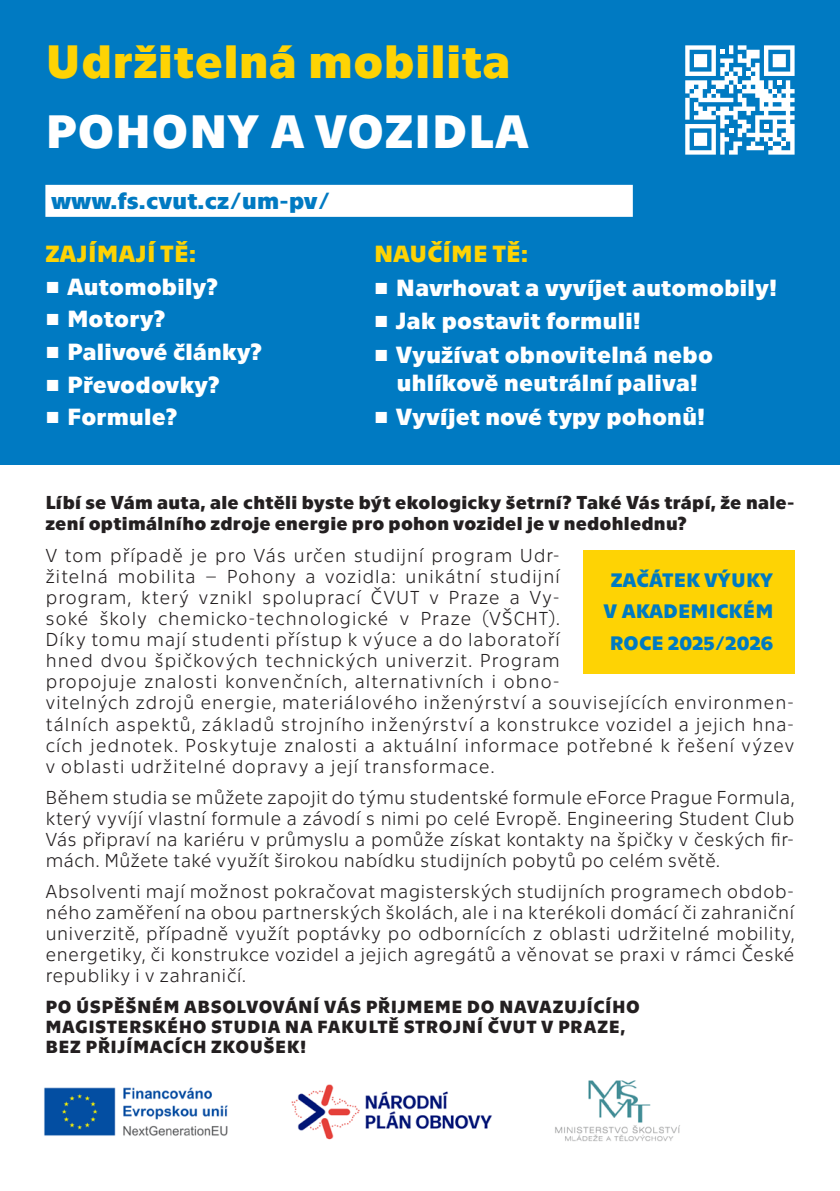
<style>
.page{position:relative;width:840px;height:1191px;background:#fff}
.page>*{position:absolute;margin:0;border:0;box-sizing:border-box;transform-origin:0 0}
.Normální{font:700 48px "Technika";letter-spacing:.015em;color:#fed304}
.Normální-2{font:700 48px "Technika";letter-spacing:.015em;color:#fff}
.Normální-3{font:700 24px/28px "Technika";letter-spacing:.01em;color:#fff;text-align:center}
.Normální-4{font:700 24px "Technika";letter-spacing:.01em;color:#fed304}
.Normální-5{font:700 24px "Technika";letter-spacing:.01em;color:#007ac2}
.Normální-6{font:700 20px/31.6px "Technika";letter-spacing:.01em;color:#007ac2;text-align:center}
.Normální-7{font:300 19.2px/21px "Technika";letter-spacing:.025em;color:#231f20;text-align:justify}
.Normální-8{font:700 19.2px/21px "Technika";letter-spacing:.015em;color:#231f20}
.Normální-9{font:700 18px/20px "Technika";letter-spacing:.03em;color:#231f20}
.s1{font-family:"Arial"}
</style>
<div class="page">
<div style="left:0;top:0;width:839px;height:464px;background:#007ac2"></div>
<svg style="left:685px;top:45px;width:109px;height:110px"></svg>
<div style="left:582px;top:550px;width:211px;height:123px;background:#fed304"></div>
<div style="left:45px;top:185px;width:587px;height:32px;background:#fff"></div>
<img style="left:44px;top:1080px;width:636px;height:62px">
<p class="Normální" style="left:45px;top:27px;width:466px">Udržitelná mobilita</p>
<p class="Normální-2" style="left:45px;top:97px;width:484px">POHONY A VOZIDLA</p>
<p class="Normální-5" style="left:51px;top:184px;width:281px">www.fs.cvut.cz/um-pv/</p>
<p class="Normální-4" style="left:45px;top:237px;width:152px">ZAJÍMAJÍ TĚ:</p>
<p class="Normální-3" style="left:45px;top:271px;width:174px"><span class="s1">■</span> Automobily?</p>
<p class="Normální-3" style="left:45px;top:303px;width:122px"><span class="s1">■</span> Motory?</p>
<p class="Normální-3" style="left:45px;top:336px;width:218px"><span class="s1">■</span> Palivové články?</p>
<p class="Normální-3" style="left:45px;top:369px;width:176px"><span class="s1">■</span> Převodovky?</p>
<p class="Normální-3" style="left:45px;top:401px;width:134px"><span class="s1">■</span> Formule?</p>
<p class="Normální-4" style="left:374px;top:237px;width:155px">NAUČÍME TĚ:</p>
<p class="Normální-3" style="left:374px;top:272px;width:404px"><span class="s1">■</span> Navrhovat a vyvíjet automobily!</p>
<p class="Normální-3" style="left:374px;top:305px;width:267px"><span class="s1">■</span> Jak postavit formuli!</p>
<p class="Normální-3" style="left:374px;top:339px;width:340px"><span class="s1">■</span> Využívat obnovitelná nebo uhlíkově neutrální paliva!</p>
<p class="Normální-3" style="left:374px;top:401px;width:332px"><span class="s1">■</span> Vyvíjet nové typy pohonů!</p>
<p class="Normální-8" style="left:45px;top:490px;width:750px">Líbí se Vám auta, ale chtěli byste být ekologicky šetrní? Také Vás trápí, že nale&shy;zení optimálního zdroje energie pro pohon vozidel je v nedohlednu?</p>
<p class="Normální-7" style="left:45px;top:544px;width:750px;text-align:left">V tom případě je pro Vás určen studijní program Udr-<br>žitelná mobilita – Pohony a vozidla: unikátní studijní<br>program, který vznikl spoluprací ČVUT v Praze a Vy-<br>soké školy chemicko-technologické v Praze (VŠCHT).<br>Díky tomu mají studenti přístup k výuce a do laboratoří<br>hned dvou špičkových technických univerzit. Program<br>propojuje znalosti konvenčních, alternativních i obno-<br>vitelných zdrojů energie, materiálového inženýrství a souvisejících environmen&shy;tálních aspektů, základů strojního inženýrství a konstrukce vozidel a jejich hna&shy;cích jednotek. Poskytuje znalosti a aktuální informace potřebné k řešení výzev v oblasti udržitelné dopravy a její transformace.</p>
<p class="Normální-7" style="left:45px;top:785px;width:750px">Během studia se můžete zapojit do týmu studentské formule eForce Prague Formula, který vyvíjí vlastní formule a závodí s nimi po celé Evropě. Engineering Student Club Vás připraví na kariéru v průmyslu a pomůže získat kontakty na špičky v českých fir&shy;mách. Můžete také využít širokou nabídku studijních pobytů po celém světě.</p>
<p class="Normální-7" style="left:45px;top:879px;width:750px">Absolventi mají možnost pokračovat magisterských studijních programech obdob&shy;ného zaměření na obou partnerských školách, ale i na kterékoli domácí či zahraniční univerzitě, případně využít poptávky po odbornících z oblasti udržitelné mobility, energetiky, či konstrukce vozidel a jejich agregátů a věnovat se praxi v rámci České republiky i v zahraničí.</p>
<p class="Normální-9" style="left:45px;top:995px;width:595px">PO ÚSPĚŠNÉM ABSOLVOVÁNÍ VÁS PŘIJMEME DO NAVAZUJÍCÍHO<br>MAGISTERSKÉHO STUDIA NA FAKULTĚ STROJNÍ ČVUT V PRAZE,<br>BEZ PŘIJÍMACÍCH ZKOUŠEK!</p>
<p class="Normální-6" style="left:603px;top:562px;width:171px">ZAČÁTEK VÝUKY<br>V AKADEMICKÉM<br>ROCE 2025/2026</p>
</div>
